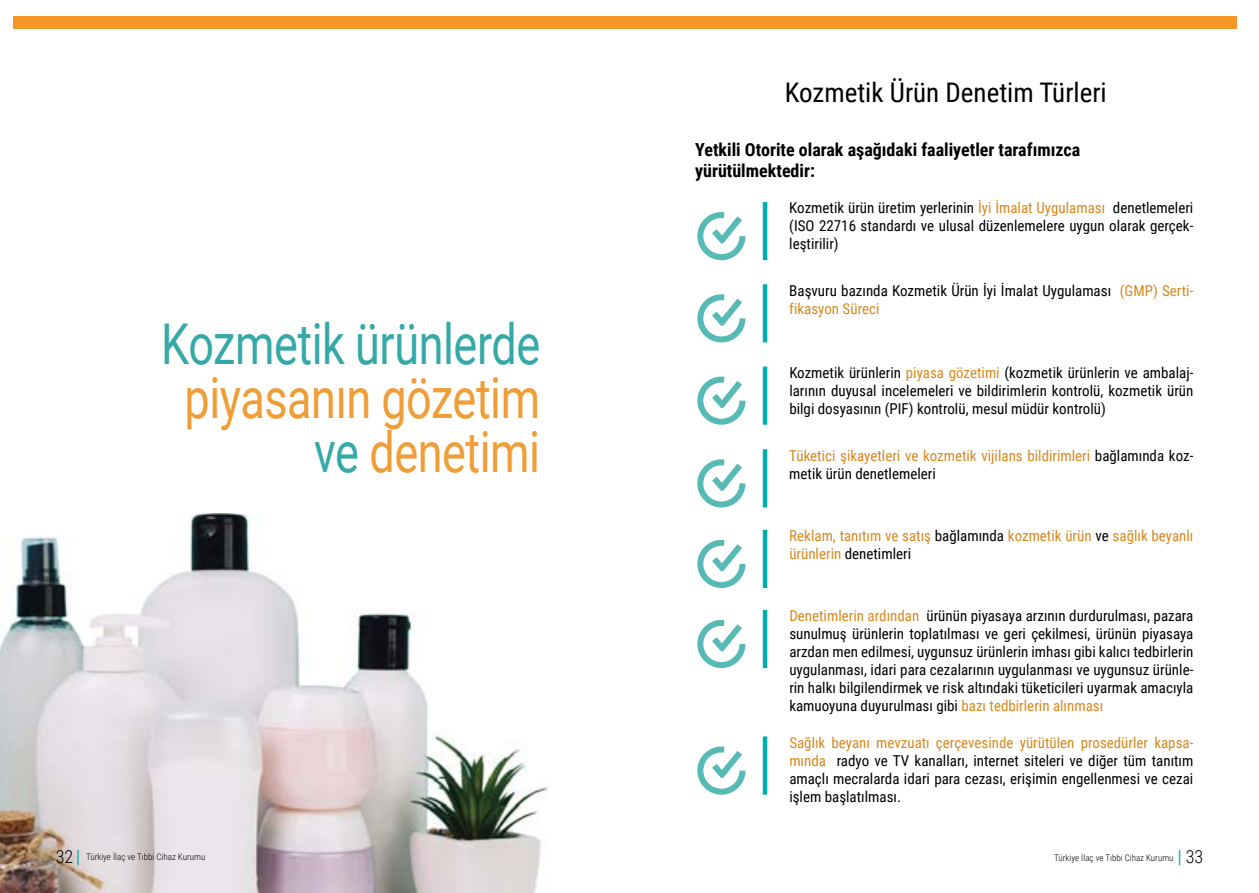
<style>
.page{position:relative;width:1259px;height:893px;background:#fff}
.page>*{position:absolute;margin:0;border:0;box-sizing:border-box;transform-origin:0 0}
.t1{font:56.25px/54px "Roboto";letter-spacing:-.01em;color:#ef9d37;text-align:right;scale:.8 1}
.t2{font:56.25px "Roboto";letter-spacing:-.01em;color:#34a9a7;scale:.8 1}
.t3{font:27px "Roboto Condensed";color:#000}
.t4{font:700 18px/21.6px "Roboto Condensed";color:#000}
.t5{font:300 18px "Roboto Condensed";color:#000}
.t6{font:15px/18px "Roboto Condensed";color:#000;text-align:justify}
.t7{font:15px/18px "Roboto Condensed";color:#d7881e}
.t8{font:300 9px "Roboto Condensed";color:#000}
.s1{color:#d7881e}
.s2{color:#34a9a7}
.s3{color:#000}
.s4{font-size:18px}
</style>
<div class="page">
<svg style="left:1178px;top:850px;width:2px;height:15px"></svg>
<div style="left:14px;top:16px;width:1223px;height:13px;background:#f39626"></div>
<img style="left:0;top:513px;width:548px;height:380px">
<hr style="left:763px;top:202px;width:4px;height:58px;background:#00aeb1">
<hr style="left:763px;top:284px;width:4px;height:58px;background:#00aeb1">
<hr style="left:763px;top:367px;width:4px;height:58px;background:#00aeb1">
<hr style="left:763px;top:449px;width:4px;height:58px;background:#00aeb1">
<hr style="left:763px;top:530px;width:4px;height:58px;background:#00aeb1">
<hr style="left:763px;top:610px;width:4px;height:58px;background:#00aeb1">
<hr style="left:763px;top:736px;width:4px;height:59px;background:#00aeb1">
<svg style="left:697px;top:212px;width:49px;height:49px"></svg>
<svg style="left:697px;top:294px;width:49px;height:49px"></svg>
<svg style="left:697px;top:376px;width:49px;height:49px"></svg>
<svg style="left:697px;top:459px;width:49px;height:49px"></svg>
<svg style="left:697px;top:539px;width:49px;height:49px"></svg>
<svg style="left:697px;top:619px;width:49px;height:50px"></svg>
<svg style="left:697px;top:746px;width:49px;height:49px"></svg>
<svg style="left:77px;top:850px;width:2px;height:15px"></svg>
<h2 class="t3" style="left:785px;top:74px;width:323px">Kozmetik Ürün Denetim Türleri</h2>
<p class="t4" style="left:695px;top:138px;width:386px">Yetkili Otorite olarak aşağıdaki faaliyetler tarafımızca yürütülmektedir:</p>
<p class="t6" style="left:789px;top:198px;width:405px">Kozmetik ürün üretim yerlerinin <span class="s1">İyi İmalat Uygulaması</span> denetlemeleri (ISO 22716 standardı ve ulusal düzenlemelere uygun olarak gerçek&shy;leştirilir)</p>
<h1 class="t2" style="left:161px;top:305px;width:475px">Kozmetik ürünlerde</h1>
<h1 class="t1" style="left:185px;top:369px;width:446px">piyasanın gözetim <span class="s2">ve</span> denetimi</h1>
<p class="t6" style="left:789px;top:281px;width:405px">Başvuru bazında Kozmetik Ürün İyi İmalat Uygulaması <span class="s1">(GMP) Serti&shy;fikasyon Süreci</span></p>
<p class="t6" style="left:789px;top:363px;width:405px">Kozmetik ürünlerin <span class="s1">piyasa gözetimi</span> (kozmetik ürünlerin ve ambalaj&shy;larının duyusal incelemeleri ve bildirimlerin kontrolü, kozmetik ürün bilgi dosyasının (PIF) kontrolü, mesul müdür kontrolü)</p>
<p class="t7" style="left:789px;top:446px;width:405px">Tüketici şikayetleri ve kozmetik vijilans bildirimleri <span class="s3">bağlamında koz&shy;metik ürün denetlemeleri</span></p>
<p class="t7" style="left:789px;top:526px;width:405px">Reklam, tanıtım ve satış <span class="s3">bağlamında</span> kozmetik ürün <span class="s3">ve</span> sağlık beyanlı ürünlerin <span class="s3">denetimleri</span></p>
<p class="t6" style="left:789px;top:606px;width:405px"><span class="s1">Denetimlerin ardından</span> ürünün piyasaya arzının durdurulması, pazara sunulmuş ürünlerin toplatılması ve geri çekilmesi, ürünün piyasaya arzdan men edilmesi, uygunsuz ürünlerin imhası gibi kalıcı tedbirlerin uygulanması, idari para cezalarının uygulanması ve uygunsuz ürünle&shy;rin halkı bilgilendirmek ve risk altındaki tüketicileri uyarmak amacıyla kamuoyuna duyurulması gibi <span class="s1">bazı tedbirlerin alınması</span></p>
<p class="t6" style="left:789px;top:733px;width:405px"><span class="s1">Sağlık beyanı mevzuatı çerçevesinde yürütülen prosedürler kapsa&shy;mında</span> radyo ve TV kanalları, internet siteleri ve diğer tüm tanıtım amaçlı mecralarda idari para cezası, erişimin engellenmesi ve cezai işlem başlatılması.</p>
<p class="t8" style="left:56px;top:851px;width:151px"><span class="s4">32</span> Türkiye İlaç ve Tıbbi Cihaz Kurumu</p>
<p class="t5" style="left:64px;top:843px;width:10px">4</p>
<p class="t8" style="left:1054px;top:851px;width:150px">Türkiye İlaç ve Tıbbi Cihaz Kurumu <span class="s4">33</span></p>
</div>
